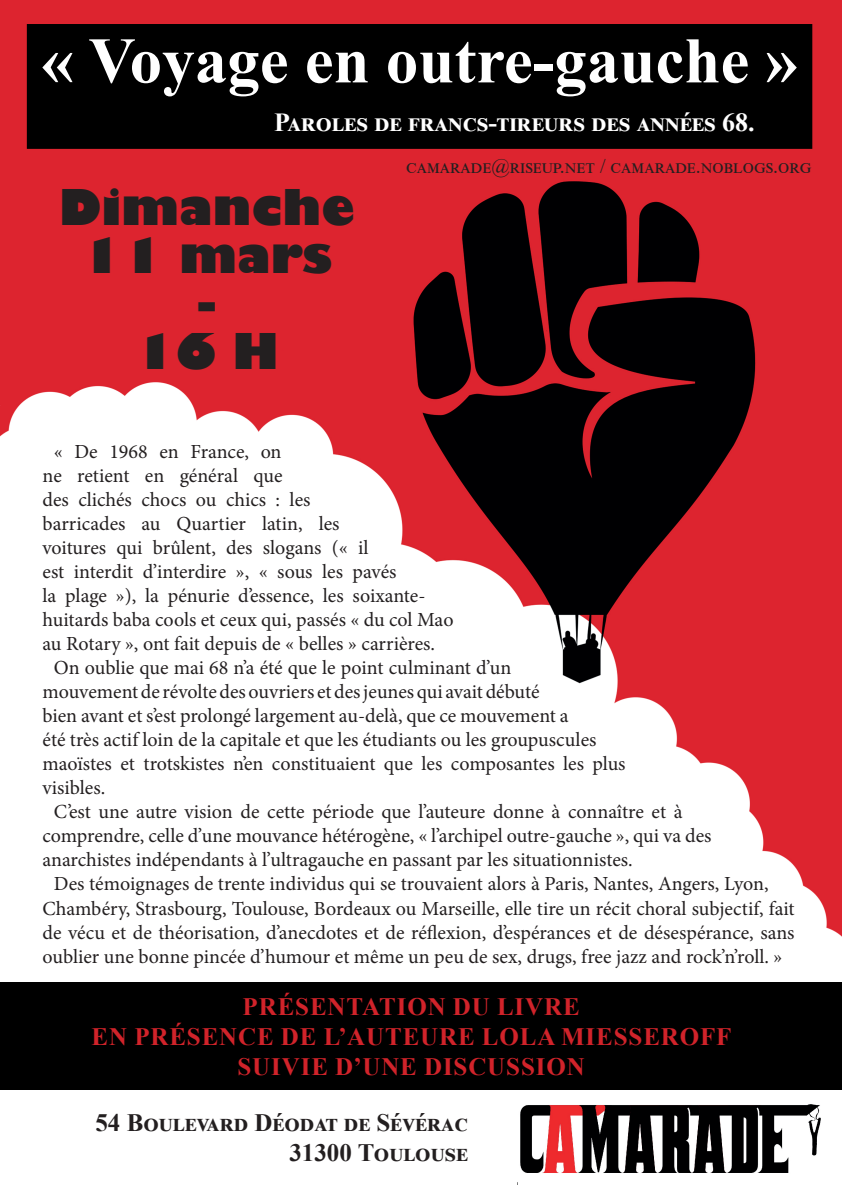
<style>
.page{position:relative;width:842px;height:1191px;background:#fff}
.page>*{position:absolute;margin:0;border:0;box-sizing:border-box;transform-origin:0 0}
.t1{font:700 65px "Times New Roman";color:#fff}
.t2{font:800 48px/48px "Gill Sans";color:#231f20;text-align:center}
.t3{font:700 26px "Times New Roman";color:#fff}
.t4{font:700 25px/30px "Times New Roman";letter-spacing:.035em;color:#d1232a;text-align:center}
.t5{font:700 25px/30px "Times New Roman";color:#231f20;text-align:right}
.t6{font:20px "Minion Pro";color:#231f20}
.t7{font:20px "Times New Roman";color:#231f20}
</style>
<div class="page">
<img style="left:1px;top:0;width:841px;height:937px">
<div style="left:28px;top:26px;width:783px;height:121px;background:#000"></div>
<div style="left:27px;top:24px;width:785px;height:125px;border:3px solid #000"></div>
<img style="left:517px;top:1104px;width:304px;height:80px">
<div style="left:0;top:982px;width:842px;height:108px;background:#000"></div>
<h1 class="t1" style="left:41px;top:14px;width:758px">« Voyage en outre-gauche »</h1>
<h3 class="t3" style="left:274px;top:104px;width:482px">Paroles de francs-tireurs des années 68.</h3>
<h2 class="t2" style="left:59px;top:186px;width:297px">Dimanche<br>11 mars<br>-<br>16 H</h2>
<p class="t7" style="left:406px;top:152px;width:407px">camarade@riseup.net / camarade.noblogs.org</p>
<p class="t6" style="left:54px;top:438px;width:229px">« De 1968 en France, on</p>
<p class="t6" style="left:43px;top:462px;width:242px">ne retient en général que</p>
<p class="t6" style="left:43px;top:486px;width:270px">des clichés chocs ou chics : les</p>
<p class="t6" style="left:43px;top:510px;width:299px">barricades au Quartier latin, les</p>
<p class="t6" style="left:43px;top:534px;width:327px">voitures qui brûlent, des slogans (« il</p>
<p class="t6" style="left:43px;top:558px;width:355px">est interdit d’interdire », « sous les pavés</p>
<p class="t6" style="left:43px;top:582px;width:385px">la plage »), la pénurie d’essence, les soixante-</p>
<p class="t6" style="left:43px;top:606px;width:413px">huitards baba cools et ceux qui, passés « du col Mao</p>
<p class="t6" style="left:43px;top:630px;width:394px">au Rotary », ont fait depuis de « belles » carrières.</p>
<p class="t6" style="left:54px;top:654px;width:459px">On oublie que mai 68 n’a été que le point culminant d’un</p>
<p class="t6" style="left:43px;top:678px;width:498px">mouvement de révolte des ouvriers et des jeunes qui avait débuté</p>
<p class="t6" style="left:43px;top:702px;width:528px">bien avant et s’est prolongé largement au-delà, que ce mouvement a</p>
<p class="t6" style="left:43px;top:726px;width:555px">été très actif loin de la capitale et que les étudiants ou les groupuscules</p>
<p class="t6" style="left:43px;top:750px;width:585px">maoïstes et trotskistes n’en constituaient que les composantes les plus</p>
<p class="t6" style="left:43px;top:774px;width:64px">visibles.</p>
<p class="t6" style="left:54px;top:798px;width:630px">C’est une autre vision de cette période que l’auteure donne à connaître et à</p>
<p class="t6" style="left:43px;top:822px;width:671px">comprendre, celle d’une mouvance hétérogène, « l’archipel outre-gauche », qui va des</p>
<p class="t6" style="left:43px;top:846px;width:592px">anarchistes indépendants à l’ultragauche en passant par les situationnistes.</p>
<p class="t6" style="left:54px;top:870px;width:716px">Des témoignages de trente individus qui se trouvaient alors à Paris, Nantes, Angers, Lyon,</p>
<p class="t6" style="left:43px;top:894px;width:754px">Chambéry, Strasbourg, Toulouse, Bordeaux ou Marseille, elle tire un récit choral subjectif, fait</p>
<p class="t6" style="left:43px;top:918px;width:753px">de vécu et de théorisation, d’anecdotes et de réflexion, d’espérances et de désespérance, sans</p>
<p class="t6" style="left:43px;top:942px;width:741px">oublier une bonne pincée d’humour et même un peu de sex, drugs, free jazz and rock’n’roll. »</p>
<p class="t4" style="left:92px;top:990px;width:641px">PRÉSENTATION DU LIVRE<br>EN PRÉSENCE DE L’AUTEURE LOLA MIESSEROFF<br>SUIVIE D’UNE DISCUSSION</p>
<p class="t5" style="left:95px;top:1106px;width:374px">54 Boulevard Déodat de Sévérac<br>31300 Toulouse</p>
</div>
